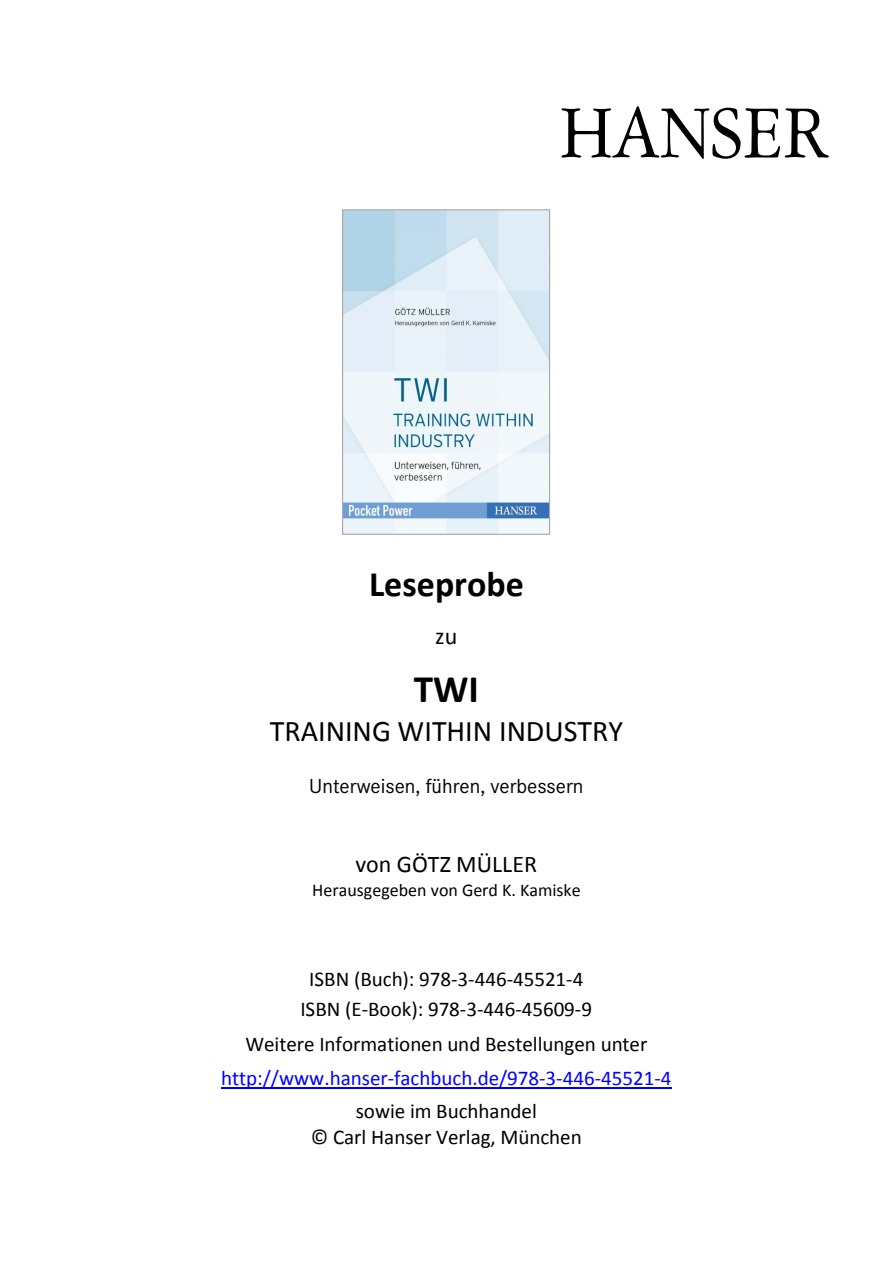
<style>
.page{position:relative;width:893px;height:1263px;background:#fff}
.page>*{position:absolute;margin:0;border:0;box-sizing:border-box;transform-origin:0 0}
.t1{font:700 39px "Calibri";color:#000}
.t2{font:700 36px "Calibri";color:#000}
.t3{font:30px "Calibri";color:#000}
.t4{font:24px "Calibri";color:#000}
.t5{font:21px "Calibri";letter-spacing:-.005em;color:#000}
.t6{font:21px/33.2px "Calibri";color:#00f;text-align:center}
.t7{font:21px "Corporate S Pro";color:#000}
.t8{font:18px "Calibri";color:#000}
.s1{color:#000}
</style>
<div class="page">
<img style="left:344px;top:211px;width:204px;height:322px">
<div style="left:342px;top:209px;width:208px;height:326px;border:1px solid #a8a8a8"></div>
<hr style="left:221px;top:1087px;width:450px;height:1px;background:#00f">
<svg style="left:562px;top:106px;width:267px;height:53px"></svg>
<p class="t2" style="left:369px;top:561px;width:156px">Leseprobe</p>
<p class="t4" style="left:435px;top:621px;width:24px">zu</p>
<p class="t1" style="left:414px;top:664px;width:67px">TWI</p>
<p class="t3" style="left:270px;top:712px;width:355px">TRAINING WITHIN INDUSTRY</p>
<p class="t7" style="left:309px;top:771px;width:276px">Unterweisen, führen, verbessern</p>
<p class="t4" style="left:355px;top:849px;width:183px">von GÖTZ MÜLLER</p>
<p class="t8" style="left:312px;top:878px;width:270px">Herausgegeben von Gerd K. Kamiske</p>
<p class="t5" style="left:309px;top:966px;width:276px">ISBN (Buch): 978-3-446-45521-4</p>
<p class="t5" style="left:300px;top:995px;width:293px">ISBN (E-Book): 978-3-446-45609-9</p>
<p class="t6" style="left:221px;top:1028px;width:452px"><span class="s1">Weitere Informationen und Bestellungen unter </span>http://www.hanser-fachbuch.de/978-3-446-45521-4</p>
<p class="t5" style="left:356px;top:1097px;width:183px">sowie im Buchhandel</p>
<p class="t5" style="left:311px;top:1124px;width:273px">© Carl Hanser Verlag, München</p>
</div>
